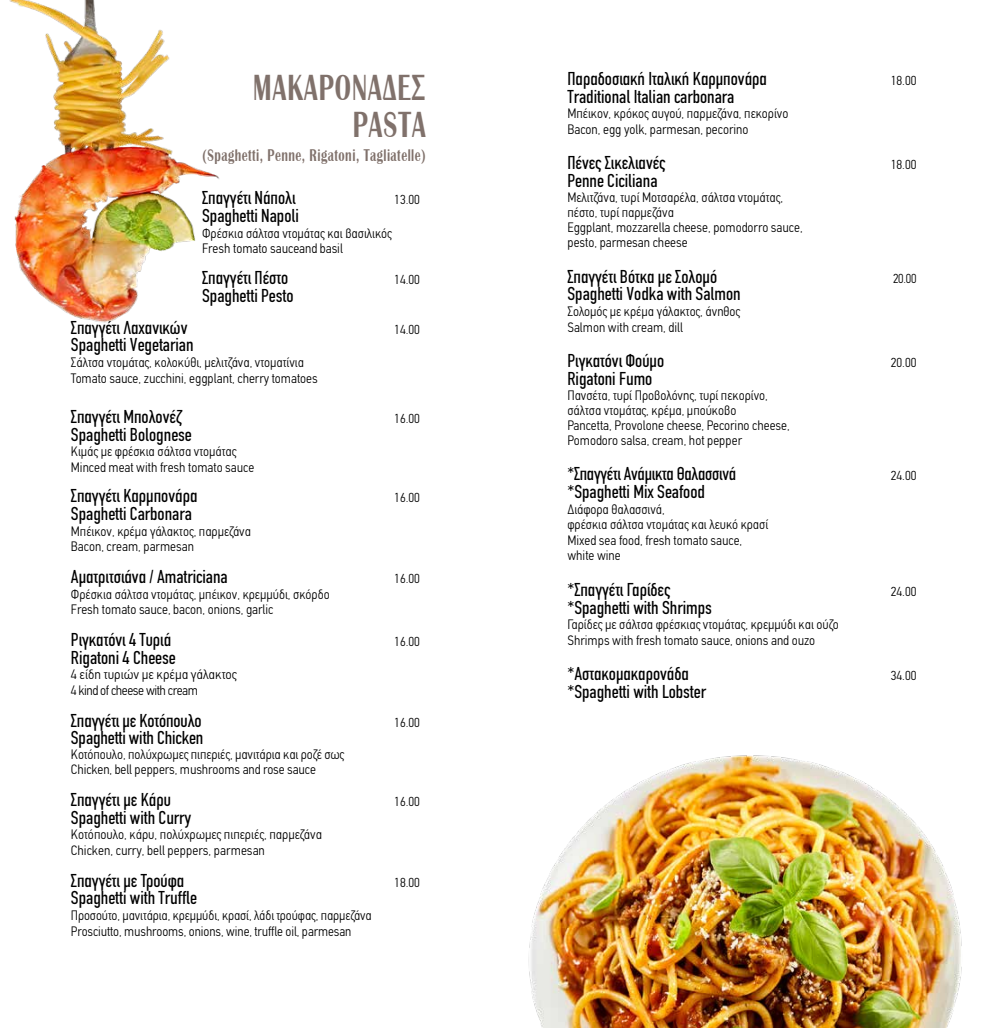
<style>
.page{position:relative;width:993px;height:1028px;background:#fff}
.page>*{position:absolute;margin:0;border:0;box-sizing:border-box;transform-origin:0 0}
.t1{font:900 37.5px/37.5px "CF Bright";letter-spacing:.04em;color:#80716b;text-align:right;scale:.7 1}
.t2{font:18.75px "PF Din Text Compressed";color:#000;scale:1.05 1}
.t3{font:18.75px "PF Din Text Compressed";color:#000}
.t4{font:900 17.5px "CF Bright";letter-spacing:.04em;color:#80716b;scale:.7 1}
.t5{font:300 condensed 13.75px/15.6px "PF Din Text";color:#000}
.t6{font:300 condensed 13.75px/15.6px "PF Din Text";color:#000;scale:1.05 1}
.t7{font:300 condensed 13.12px "PF Din Text";color:#000;scale:1.05 1}
.t8{font:300 condensed 13.12px "PF Din Text";color:#000}
</style>
<div class="page">
<img style="left:528px;top:755px;width:434px;height:273px">
<img style="left:9px;top:0;width:211px;height:323px">
<h1 class="t1" style="left:253px;top:68px;width:247px">ΜΑΚΑΡΟΝΑΔΕΣ<br>PASTA</h1>
<p class="t4" style="left:202px;top:143px;width:320px">(Spaghetti, Penne, Rigatoni, Tagliatelle)</p>
<h2 class="t2" style="left:202px;top:187px;width:90px">Σπαγγέτι Νάπολι</h2>
<p class="t7" style="left:394px;top:192px;width:26px">13.00</p>
<h2 class="t2" style="left:202px;top:205px;width:94px">Spaghetti Napoli</h2>
<p class="t5" style="left:202px;top:225px;width:191px;line-height:15px">Φρέσκια σάλτσα ντομάτας και βασιλικός<br>Fresh tomato sauceand basil</p>
<h2 class="t2" style="left:202px;top:267px;width:83px">Σπαγγέτι Πέστο</h2>
<p class="t7" style="left:394px;top:272px;width:26px">14.00</p>
<h2 class="t2" style="left:202px;top:285px;width:89px">Spaghetti Pesto</h2>
<h2 class="t2" style="left:71px;top:316px;width:112px">Σπαγγέτι Λαχανικών</h2>
<p class="t7" style="left:394px;top:321px;width:26px">14.00</p>
<h2 class="t2" style="left:71px;top:334px;width:118px">Spaghetti Vegetarian</h2>
<p class="t5" style="left:71px;top:354px;width:248px">Σάλτσα ντομάτας, κολοκύθι, μελιτζάνα, ντοματίνια<br>Tomato sauce, zucchini, eggplant, cherry tomatoes</p>
<h2 class="t2" style="left:71px;top:406px;width:107px">Σπαγγέτι Μπολονέζ</h2>
<p class="t7" style="left:394px;top:411px;width:26px">16.00</p>
<h2 class="t2" style="left:71px;top:423px;width:116px">Spaghetti Bolognese</h2>
<p class="t5" style="left:71px;top:444px;width:185px">Κιμάς με φρέσκια σάλτσα ντομάτας<br>Minced meat with fresh tomato sauce</p>
<h2 class="t2" style="left:71px;top:485px;width:122px">Σπαγγέτι Καρμπονάρα</h2>
<p class="t7" style="left:394px;top:490px;width:26px">16.00</p>
<h2 class="t2" style="left:71px;top:503px;width:117px">Spaghetti Carbonara</h2>
<p class="t5" style="left:71px;top:523px;width:181px">Μπέικον, κρέμα γάλακτος, παρμεζάνα<br>Bacon, cream, parmesan</p>
<h2 class="t2" style="left:71px;top:566px;width:151px">Αματριτσιάνα / Αmatriciana</h2>
<p class="t7" style="left:394px;top:571px;width:26px">16.00</p>
<p class="t5" style="left:71px;top:586px;width:260px">Φρέσκια σάλτσα ντοµάτας, µπέικον, κρεµµύδι, σκόρδο<br>Fresh tomato sauce, bacon, onions, garlic</p>
<h2 class="t2" style="left:71px;top:628px;width:97px">Ριγκατόνι 4 Tυριά</h2>
<p class="t7" style="left:394px;top:633px;width:26px">16.00</p>
<h2 class="t2" style="left:71px;top:646px;width:101px">Rigatoni 4 Cheese</h2>
<p class="t6" style="left:71px;top:667px;width:159px">4 είδη τυριών με κρέμα γάλακτος<br>4 kind of cheese with cream</p>
<h2 class="t2" style="left:71px;top:709px;width:126px">Σπαγγέτι με Kοτόπουλο</h2>
<p class="t7" style="left:394px;top:714px;width:26px">16.00</p>
<h2 class="t2" style="left:71px;top:727px;width:128px">Spaghetti with Chicken</h2>
<p class="t5" style="left:71px;top:747px;width:275px;line-height:15px">Κοτόπουλο, πολύχρωµες πιπεριές, µανιτάρια και ροζέ σως<br>Chicken, bell peppers, mushrooms and rose sauce</p>
<h2 class="t2" style="left:71px;top:788px;width:97px">Σπαγγέτι με Kάρυ</h2>
<p class="t7" style="left:394px;top:793px;width:26px">16.00</p>
<h2 class="t2" style="left:71px;top:806px;width:116px">Spaghetti with Curry</h2>
<p class="t5" style="left:71px;top:827px;width:252px">Κοτόπουλο, κάρυ, πολύχρωµες πιπεριές, παρµεζάνα<br>Chicken, curry, bell peppers, parmesan</p>
<h2 class="t2" style="left:71px;top:869px;width:109px">Σπαγγέτι με Τρούφα</h2>
<p class="t7" style="left:394px;top:874px;width:26px">18.00</p>
<h2 class="t2" style="left:71px;top:887px;width:121px">Spaghetti with Truffle</h2>
<p class="t5" style="left:71px;top:907px;width:302px">Προσούτο, µανιτάρια, κρεµµύδι, κρασί, λάδι τρούφας, παρµεζάνα<br>Prosciutto, mushrooms, onions, wine, truffle oil, parmesan</p>
<h2 class="t2" style="left:567px;top:68px;width:191px">Παραδοσιακή Ιταλική Καρμπονάρα</h2>
<p class="t7" style="left:890px;top:73px;width:26px">18.00</p>
<h2 class="t2" style="left:567px;top:86px;width:160px">Traditional Italian carbonara</h2>
<p class="t5" style="left:567px;top:106px;width:222px">Μπέικον, κρόκος αυγού, παρµεζάνα, πεκορίνο<br>Bacon, egg yolk, parmesan, pecorino</p>
<h2 class="t2" style="left:567px;top:152px;width:95px">Πένες Σικελιανές</h2>
<p class="t7" style="left:890px;top:157px;width:26px">18.00</p>
<h2 class="t2" style="left:567px;top:170px;width:87px">Penne Ciciliana</h2>
<p class="t5" style="left:567px;top:190px;width:237px;line-height:15px">Μελιτζάνα, τυρί Μοτσαρέλα, σάλτσα ντομάτας, πέστο, τυρί παρμεζάνα<br>Eggplant, mozzarella cheese, pomodorro sauce, pesto, parmesan cheese</p>
<h2 class="t2" style="left:567px;top:265px;width:144px">Σπαγγέτι Βότκα με Σολομό</h2>
<p class="t8" style="left:892px;top:270px;width:25px">20.00</p>
<h2 class="t2" style="left:567px;top:283px;width:166px">Spaghetti Vodka with Salmon</h2>
<p class="t5" style="left:567px;top:303px;width:174px">Σολομός με κρέμα γάλακτος, άνηθος<br>Salmon with cream, dill</p>
<h2 class="t2" style="left:567px;top:350px;width:94px">Ριγκατόνι Φούμο</h2>
<p class="t7" style="left:890px;top:355px;width:26px">20.00</p>
<h2 class="t2" style="left:567px;top:367px;width:82px">Rigatoni Fumo</h2>
<p class="t5" style="left:567px;top:388px;width:224px;line-height:15px">Πανσέτα, τυρί Προβολόνης, τυρί πεκορίνο, σάλτσα ντομάτας, κρέμα, μπούκοβο<br>Pancetta, Provolone cheese, Pecorino cheese, Pomodoro salsa, cream, hot pepper</p>
<h2 class="t3" style="left:567px;top:463px;width:170px">*Σπαγγέτι Ανάμικτα Θαλασσινά</h2>
<p class="t7" style="left:890px;top:468px;width:26px">24.00</p>
<h2 class="t2" style="left:567px;top:481px;width:132px">*Spaghetti Mix Seafood</h2>
<p class="t5" style="left:567px;top:501px;width:202px">Διάφορα θαλασσινά,<br>φρέσκια σάλτσα ντομάτας και λευκό κρασί<br>Mixed sea food, fresh tomato sauce, white wine</p>
<h2 class="t2" style="left:567px;top:578px;width:99px">*Σπαγγέτι Γαρίδες</h2>
<p class="t7" style="left:890px;top:583px;width:26px">24.00</p>
<h2 class="t2" style="left:567px;top:596px;width:139px">*Spaghetti with Shrimps</h2>
<p class="t5" style="left:567px;top:617px;width:273px">Γαρίδες με σάλτσα φρέσκιας ντομάτας, κρεμμ ύδι και ούζο<br>Shrimps with fresh tomato sauce, onions and ouzo</p>
<h2 class="t2" style="left:567px;top:663px;width:117px">*Αστακομακαρονάδα</h2>
<p class="t7" style="left:890px;top:668px;width:26px">34.00</p>
<h2 class="t2" style="left:567px;top:681px;width:133px">*Spaghetti with Lobster</h2>
</div>
